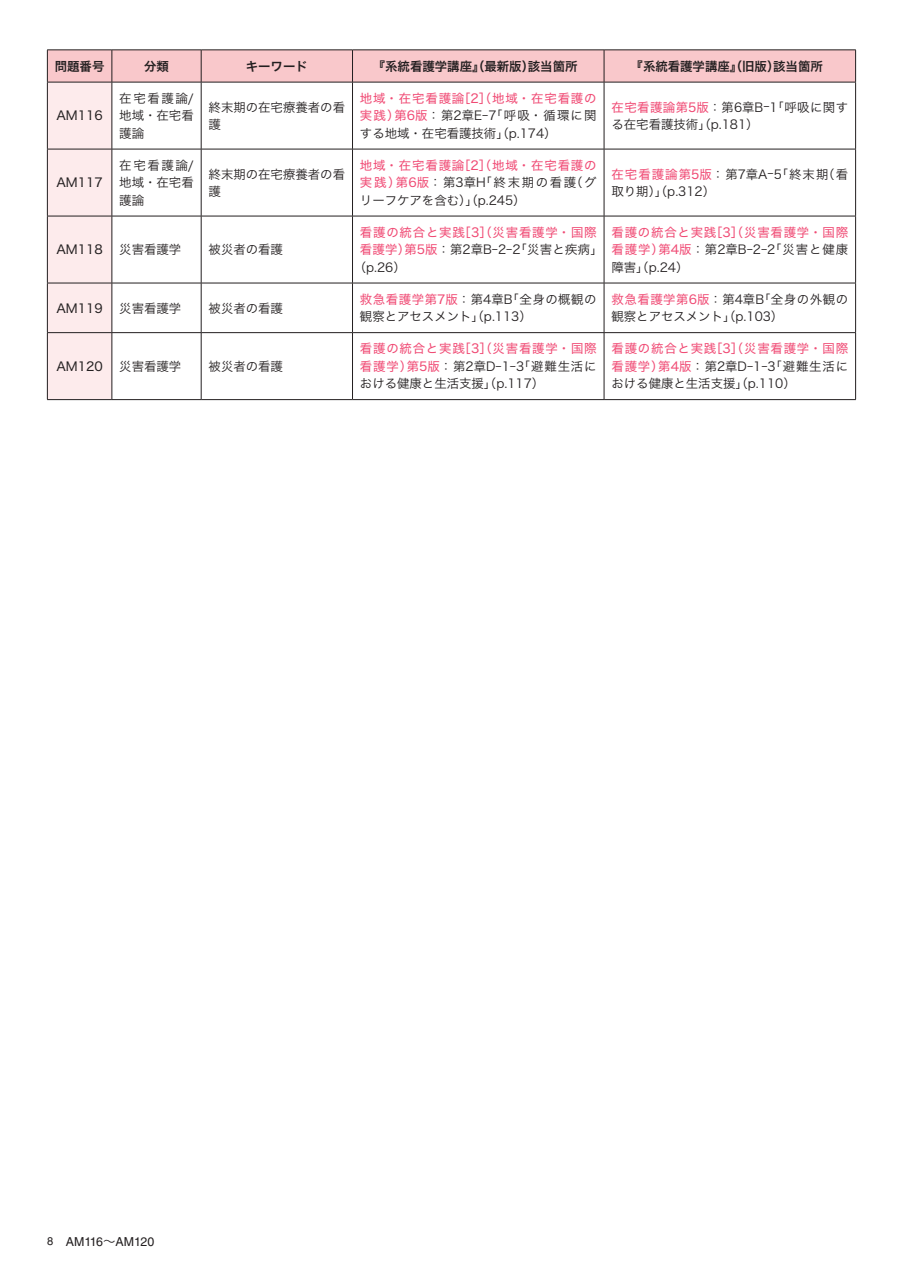
<style>
.page{position:relative;width:903px;height:1275px;background:#fff}
.page>*{position:absolute;margin:0;border:0;box-sizing:border-box;transform-origin:0 0}
.t1{font:12.42px/17.3px "Hira Kaku Std W3";color:#231f20}
.t2{font:12.42px "Hira Kaku Std W4";letter-spacing:.065em;color:#f04a74}
.t3{font:12.42px "Hira Kaku Std W6";color:#231f20}
.t4{font:12.42px "Hira Kaku Std W4";color:#231f20}
.t5{font:12.42px "Helvetica LT Std";color:#231f20}
.s1{font-family:"Hira Kaku Std W4";color:#f04a74}
.s2{font-size:11.2px}
.s3{font-family:"Hira Kaku Std W3"}
</style>
<div class="page">
<svg style="left:48px;top:51px;width:807px;height:348px"></svg>
<hr style="left:47px;top:50px;width:65px;height:1px;background:#231f20">
<hr style="left:47px;top:50px;width:1px;height:32px;background:#231f20">
<hr style="left:112px;top:50px;width:89px;height:1px;background:#231f20">
<hr style="left:112px;top:50px;width:1px;height:32px;background:#231f20">
<hr style="left:201px;top:50px;width:151px;height:1px;background:#231f20">
<hr style="left:201px;top:50px;width:1px;height:32px;background:#231f20">
<hr style="left:352px;top:50px;width:252px;height:1px;background:#231f20">
<hr style="left:352px;top:50px;width:1px;height:32px;background:#231f20">
<hr style="left:604px;top:50px;width:252px;height:1px;background:#231f20">
<hr style="left:604px;top:50px;width:1px;height:32px;background:#231f20">
<hr style="left:855px;top:50px;width:1px;height:32px;background:#231f20">
<hr style="left:47px;top:82px;width:65px;height:1px;background:#231f20">
<hr style="left:112px;top:82px;width:89px;height:1px;background:#231f20">
<hr style="left:201px;top:82px;width:151px;height:1px;background:#231f20">
<hr style="left:352px;top:82px;width:252px;height:1px;background:#231f20">
<hr style="left:604px;top:82px;width:252px;height:1px;background:#231f20">
<hr style="left:47px;top:82px;width:1px;height:67px;background:#231f20">
<hr style="left:112px;top:82px;width:1px;height:67px;background:#231f20">
<hr style="left:201px;top:82px;width:1px;height:67px;background:#231f20">
<hr style="left:352px;top:82px;width:1px;height:67px;background:#231f20">
<hr style="left:604px;top:82px;width:1px;height:67px;background:#231f20">
<hr style="left:855px;top:82px;width:1px;height:67px;background:#231f20">
<hr style="left:47px;top:149px;width:65px;height:1px;background:#231f20">
<hr style="left:47px;top:149px;width:1px;height:67px;background:#231f20">
<hr style="left:112px;top:149px;width:89px;height:1px;background:#231f20">
<hr style="left:112px;top:149px;width:1px;height:67px;background:#231f20">
<hr style="left:201px;top:149px;width:151px;height:1px;background:#231f20">
<hr style="left:201px;top:149px;width:1px;height:67px;background:#231f20">
<hr style="left:352px;top:149px;width:252px;height:1px;background:#231f20">
<hr style="left:352px;top:149px;width:1px;height:67px;background:#231f20">
<hr style="left:604px;top:149px;width:252px;height:1px;background:#231f20">
<hr style="left:604px;top:149px;width:1px;height:67px;background:#231f20">
<hr style="left:855px;top:149px;width:1px;height:67px;background:#231f20">
<hr style="left:47px;top:216px;width:65px;height:1px;background:#231f20">
<hr style="left:47px;top:216px;width:1px;height:67px;background:#231f20">
<hr style="left:112px;top:216px;width:89px;height:1px;background:#231f20">
<hr style="left:112px;top:216px;width:1px;height:67px;background:#231f20">
<hr style="left:201px;top:216px;width:151px;height:1px;background:#231f20">
<hr style="left:201px;top:216px;width:1px;height:67px;background:#231f20">
<hr style="left:352px;top:216px;width:252px;height:1px;background:#231f20">
<hr style="left:352px;top:216px;width:1px;height:67px;background:#231f20">
<hr style="left:604px;top:216px;width:252px;height:1px;background:#231f20">
<hr style="left:604px;top:216px;width:1px;height:67px;background:#231f20">
<hr style="left:855px;top:216px;width:1px;height:67px;background:#231f20">
<hr style="left:47px;top:283px;width:65px;height:1px;background:#231f20">
<hr style="left:47px;top:283px;width:1px;height:49px;background:#231f20">
<hr style="left:112px;top:283px;width:89px;height:1px;background:#231f20">
<hr style="left:112px;top:283px;width:1px;height:49px;background:#231f20">
<hr style="left:201px;top:283px;width:151px;height:1px;background:#231f20">
<hr style="left:201px;top:283px;width:1px;height:49px;background:#231f20">
<hr style="left:352px;top:283px;width:252px;height:1px;background:#231f20">
<hr style="left:352px;top:283px;width:1px;height:49px;background:#231f20">
<hr style="left:604px;top:283px;width:252px;height:1px;background:#231f20">
<hr style="left:604px;top:283px;width:1px;height:49px;background:#231f20">
<hr style="left:855px;top:283px;width:1px;height:49px;background:#231f20">
<hr style="left:47px;top:332px;width:65px;height:1px;background:#231f20">
<hr style="left:47px;top:333px;width:1px;height:66px;background:#231f20">
<hr style="left:112px;top:332px;width:89px;height:1px;background:#231f20">
<hr style="left:112px;top:333px;width:1px;height:66px;background:#231f20">
<hr style="left:201px;top:332px;width:151px;height:1px;background:#231f20">
<hr style="left:201px;top:333px;width:1px;height:66px;background:#231f20">
<hr style="left:352px;top:332px;width:252px;height:1px;background:#231f20">
<hr style="left:352px;top:333px;width:1px;height:66px;background:#231f20">
<hr style="left:604px;top:332px;width:252px;height:1px;background:#231f20">
<hr style="left:604px;top:333px;width:1px;height:66px;background:#231f20">
<hr style="left:855px;top:333px;width:1px;height:66px;background:#231f20">
<hr style="left:47px;top:399px;width:65px;height:1px;background:#231f20">
<hr style="left:112px;top:399px;width:89px;height:1px;background:#231f20">
<hr style="left:201px;top:399px;width:151px;height:1px;background:#231f20">
<hr style="left:352px;top:399px;width:252px;height:1px;background:#231f20">
<hr style="left:604px;top:399px;width:252px;height:1px;background:#231f20">
<p class="t3" style="left:55px;top:56px;width:51px">問題番号</p>
<p class="t3" style="left:144px;top:56px;width:26px">分類</p>
<p class="t3" style="left:246px;top:56px;width:64px">キーワード</p>
<p class="t3" style="left:373px;top:56px;width:206px">『系統看護学講座』（最新版）該当箇所</p>
<p class="t3" style="left:630px;top:56px;width:194px">『系統看護学講座』（旧版）該当箇所</p>
<p class="t4" style="left:56px;top:106px;width:48px">AM116</p>
<p class="t2" style="left:360px;top:89px;width:238px">地域・在宅看護論［2］（地域・在宅看護の</p>
<p class="t1" style="left:360px;top:107px;width:238px"><span class="s1">実践）第6版</span>：第2章E-7「呼吸・循環に関する地域・在宅看護技術」（p.174）</p>
<p class="t1" style="left:611px;top:98px;width:238px"><span class="s1">在宅看護論第5版</span>：第6章B-1「呼吸に関する在宅看護技術」（p.181）</p>
<p class="t1" style="left:119px;top:89px;width:76px;text-align:justify">在宅看護論/地域・在宅看護論</p>
<p class="t1" style="left:209px;top:98px;width:138px">終末期の在宅療養者の看護</p>
<p class="t4" style="left:56px;top:173px;width:48px">AM117</p>
<p class="t1" style="left:119px;top:156px;width:76px;text-align:justify">在宅看護論/地域・在宅看護論</p>
<p class="t1" style="left:209px;top:165px;width:138px">終末期の在宅療養者の看護</p>
<p class="t4" style="left:56px;top:240px;width:48px">AM118</p>
<p class="t1" style="left:119px;top:241px;width:64px">災害看護学</p>
<p class="t1" style="left:209px;top:241px;width:76px">被災者の看護</p>
<p class="t2" style="left:360px;top:156px;width:238px">地域・在宅看護論［2］（地域・在宅看護の</p>
<p class="t1" style="left:360px;top:174px;width:238px"><span class="s1">実践）第6版</span>：第3章H「終末期の看護（グリーフケアを含む）」（p.245）</p>
<p class="t1" style="left:611px;top:165px;width:238px"><span class="s1">在宅看護論第5版</span>：第7章A-5「終末期（看取り期）」（p.312）</p>
<p class="t2" style="left:360px;top:223px;width:238px">看護の統合と実践［3］（災害看護学・国際</p>
<p class="t1" style="left:354px;top:241px;width:250px;text-indent:6px"><span class="s1">看護学）第5版</span>：第2章B-2-2「災害と疾病」（p.26）</p>
<p class="t2" style="left:611px;top:223px;width:238px">看護の統合と実践［3］（災害看護学・国際</p>
<p class="t1" style="left:611px;top:241px;width:238px"><span class="s1">看護学）第4版</span>：第2章B-2-2「災害と健康障害」（p.24）</p>
<p class="t4" style="left:56px;top:298px;width:48px">AM119</p>
<p class="t1" style="left:119px;top:299px;width:64px">災害看護学</p>
<p class="t1" style="left:209px;top:299px;width:76px">被災者の看護</p>
<p class="t1" style="left:360px;top:290px;width:238px"><span class="s1">救急看護学第7版</span>：第4章B「全身の概観の観察とアセスメント」（p.113）</p>
<p class="t1" style="left:611px;top:290px;width:238px"><span class="s1">救急看護学第6版</span>：第4章B「全身の外観の観察とアセスメント」（p.103）</p>
<p class="t4" style="left:56px;top:357px;width:48px">AM120</p>
<p class="t1" style="left:119px;top:357px;width:64px">災害看護学</p>
<p class="t1" style="left:209px;top:357px;width:76px">被災者の看護</p>
<p class="t2" style="left:360px;top:339px;width:238px">看護の統合と実践［3］（災害看護学・国際</p>
<p class="t1" style="left:360px;top:357px;width:238px"><span class="s1">看護学）第5版</span>：第2章D-1-3「避難生活における健康と生活支援」（p.117）</p>
<p class="t2" style="left:611px;top:339px;width:238px">看護の統合と実践［3］（災害看護学・国際</p>
<p class="t1" style="left:611px;top:357px;width:238px"><span class="s1">看護学）第4版</span>：第2章D-1-3「避難生活における健康と生活支援」（p.110）</p>
<p class="t5" style="left:47px;top:1234px;width:109px"><span class="s2">8</span> AM116<span class="s3">～</span>AM120</p>
</div>
